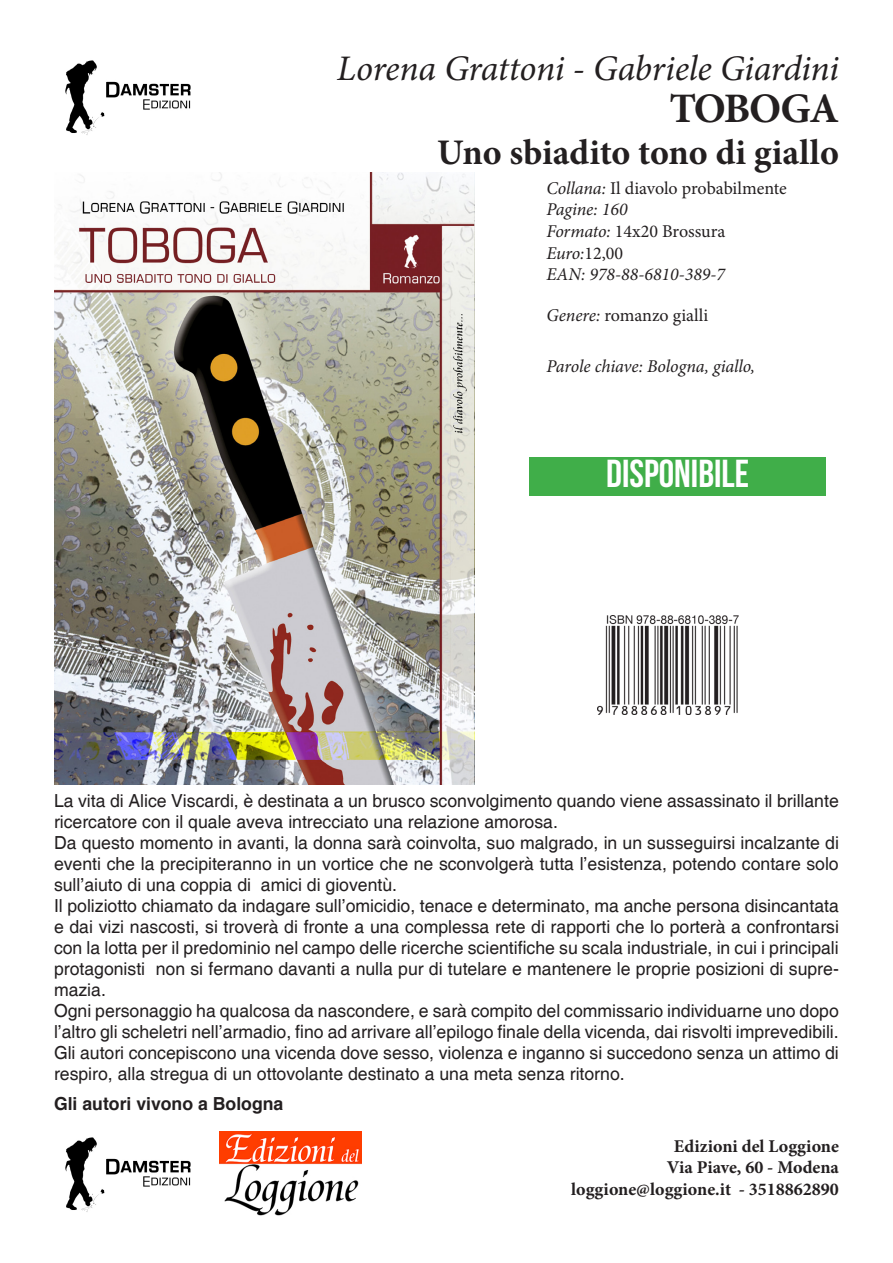
<style>
.page{position:relative;width:893px;height:1263px;background:#fff}
.page>*{position:absolute;margin:0;border:0;box-sizing:border-box;transform-origin:0 0}
.t1{font:700 42px "Minion Pro";letter-spacing:-.04em;color:#231f20}
.t2{font:39px "Bebas Neue";color:#fff}
.t3{font:italic 36px "Minion Pro";letter-spacing:-.01em;color:#231f20}
.t4{font:700 36px "Minion Pro";color:#231f20}
.t5{font:18px/21px "Helvetica";color:#231f20}
.t6{font:italic 18px/21.6px "Minion Pro";letter-spacing:-.005em;color:#231f20}
.t7{font:700 18px/21.6px "Minion Pro";color:#231f20;text-align:right}
.t8{font:700 18px "Helvetica";color:#231f20}
.t9{font:18px "Minion Pro";color:#231f20}
.s1{font-style:normal}
.s2{font-style:italic}
</style>
<div class="page">
<img style="left:65px;top:1137px;width:126px;height:75px">
<img style="left:220px;top:1131px;width:142px;height:85px">
<img style="left:65px;top:60px;width:126px;height:75px">
<img style="left:54px;top:172px;width:420px;height:612px">
<div style="left:529px;top:458px;width:297px;height:38px;background:#40ae49"></div>
<img style="left:597px;top:615px;width:141px;height:99px">
<h3 class="t3" style="left:337px;top:44px;width:504px">Lorena Grattoni - Gabriele Giardini</h3>
<h1 class="t1" style="left:670px;top:79px;width:171px">TOBOGA</h1>
<h3 class="t4" style="left:437px;top:127px;width:403px">Uno sbiadito tono di giallo</h3>
<p class="t6" style="left:546px;top:177px;width:242px">Collana: <span class="s1">Il diavolo probabilmente<br></span>Pagine: 160<br>Formato: <span class="s1">14x20 Brossura<br></span>Euro:<span class="s1">12,00<br></span>EAN: 978-88-6810-389-7</p>
<p class="t9" style="left:546px;top:304px;width:163px"><span class="s2">Genere:</span> romanzo gialli</p>
<p class="t6" style="left:546px;top:355px;width:210px">Parole chiave: Bologna, giallo,</p>
<h2 class="t2" style="left:606px;top:452px;width:144px">DISPONIBILE</h2>
<p class="t5" style="left:54px;top:790px;width:786px">La vita di Alice Viscardi, è destinata a un brusco sconvolgimento quando viene assassinato il brillante ricercatore con il quale aveva intrecciato una relazione amorosa.<br>Da questo momento in avanti, la donna sarà coinvolta, suo malgrado, in un susseguirsi incalzante di eventi che la precipiteranno in un vortice che ne sconvolgerà tutta l’esistenza, potendo contare solo sull’aiuto di una coppia di amici di gioventù.<br>Il poliziotto chiamato da indagare sull’omicidio, tenace e determinato, ma anche persona disincantata e dai vizi nascosti, si troverà di fronte a una complessa rete di rapporti che lo porterà a confrontarsi con la lotta per il predominio nel campo delle ricerche scientifiche su scala industriale, in cui i principali protagonisti non si fermano davanti a nulla pur di tutelare e mantenere le proprie posizioni di supre&shy;mazia.<br>Ogni personaggio ha qualcosa da nascondere, e sarà compito del commissario individuarne uno dopo l’altro gli scheletri nell’armadio, fino ad arrivare all’epilogo finale della vicenda, dai risvolti imprevedibili.<br>Gli autori concepiscono una vicenda dove sesso, violenza e inganno si succedono senza un attimo di respiro, alla stregua di un ottovolante destinato a una meta senza ritorno.</p>
<p class="t8" style="left:54px;top:1092px;width:231px">Gli autori vivono a Bologna</p>
<p class="t7" style="left:571px;top:1135px;width:269px">Edizioni del Loggione<br>Via Piave, 60 - Modena loggione@loggione.it - 3518862890</p>
</div>
